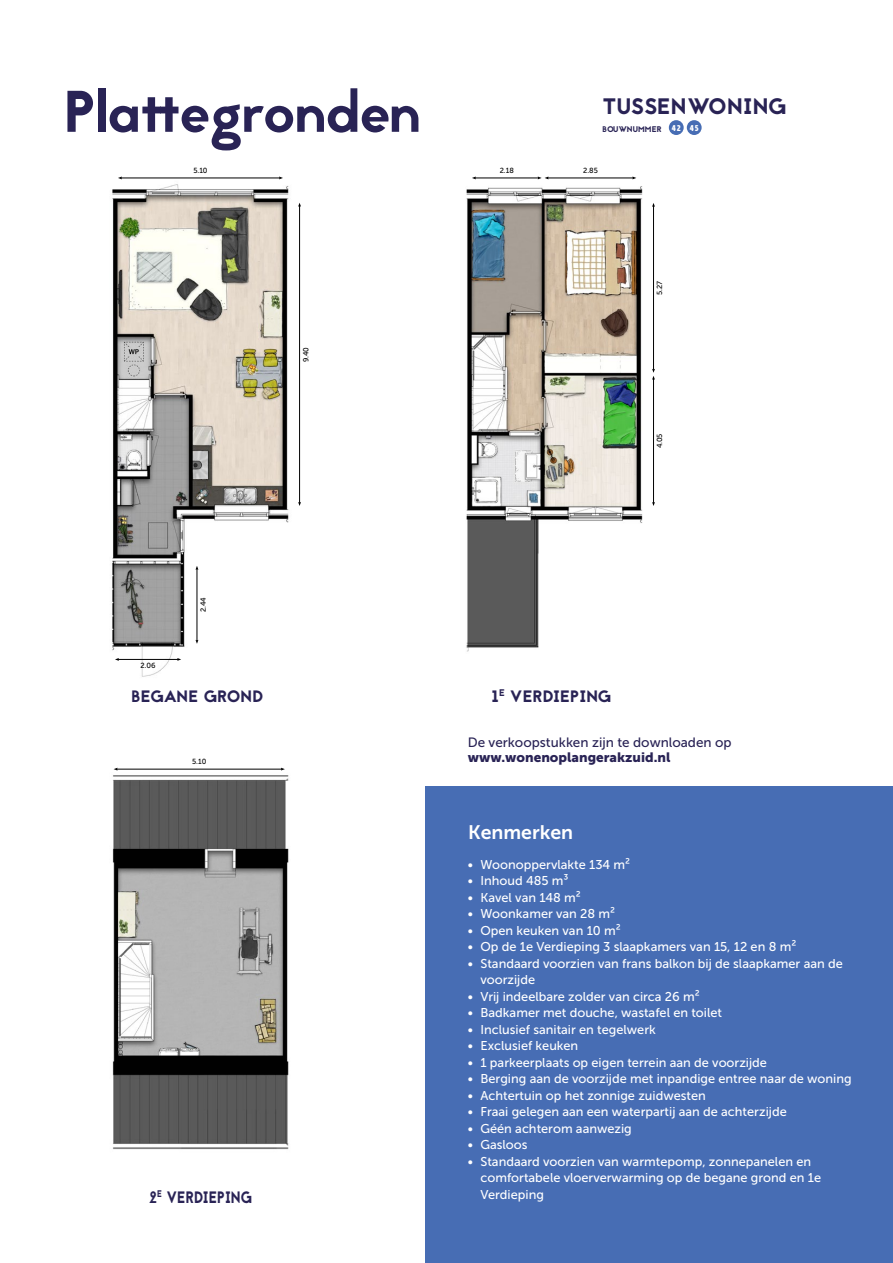
<style>
.page{position:relative;width:893px;height:1263px;background:#fff}
.page>*{position:absolute;margin:0;border:0;box-sizing:border-box;transform-origin:0 0}
.t1{font:58.5px "Jaapokki";color:#292355}
.t2{font:22.35px "Jaapokki";letter-spacing:.01em;color:#292355}
.t3{font:19.5px "Museo Sans 700";color:#fff}
.t4{font:16.5px "Jaapokki";letter-spacing:.01em;color:#292355}
.t5{font:16.5px "Jaapokki";letter-spacing:.01em;color:#292355;scale:.85 1}
.t6{font:13.5px "Museo Sans 500";color:#292355}
.t7{font:13.5px "Museo Sans 900";color:#292355}
.t8{font:12.75px/16.5px "Museo Sans 500";color:#fff}
.t9{font:8.25px "Jaapokki";letter-spacing:.01em;color:#292355}
.t10{font:7.35px "Museo Sans 500";color:#000}
.s1{font-family:"Museo Sans Cond 900";color:#fff}
</style>
<div class="page">
<div style="left:425px;top:787px;width:468px;height:476px;background:#476db4"></div>
<div style="left:669px;top:120px;width:15px;height:15px;background:#476db4;border-radius:50%"></div>
<div style="left:687px;top:120px;width:15px;height:15px;background:#476db4;border-radius:50%"></div>
<img style="left:112px;top:179px;width:189px;height:498px">
<hr style="left:299px;top:206px;width:1px;height:297px;background:#000">
<svg style="left:298px;top:502px;width:3px;height:4px"></svg>
<svg style="left:298px;top:203px;width:3px;height:4px"></svg>
<hr style="left:197px;top:569px;width:1px;height:72px;background:#000">
<svg style="left:195px;top:640px;width:3px;height:4px"></svg>
<svg style="left:195px;top:566px;width:3px;height:4px"></svg>
<hr style="left:118px;top:659px;width:60px;height:1px;background:#000">
<svg style="left:115px;top:658px;width:4px;height:3px"></svg>
<hr style="left:121px;top:178px;width:159px;height:1px;background:#000">
<img style="left:466px;top:176px;width:189px;height:476px">
<hr style="left:653px;top:379px;width:1px;height:124px;background:#000">
<hr style="left:653px;top:206px;width:1px;height:164px;background:#000">
<svg style="left:652px;top:369px;width:3px;height:11px"></svg>
<hr style="left:475px;top:178px;width:64px;height:1px;background:#000">
<svg style="left:472px;top:176px;width:4px;height:3px"></svg>
<hr style="left:548px;top:178px;width:85px;height:1px;background:#000">
<svg style="left:538px;top:176px;width:11px;height:3px"></svg>
<svg style="left:632px;top:176px;width:4px;height:3px"></svg>
<img style="left:112px;top:769px;width:177px;height:381px">
<hr style="left:117px;top:769px;width:165px;height:1px;background:#000">
<h1 class="t1" style="left:64px;top:71px;width:358px">Plattegronden</h1>
<p class="t10" style="left:193px;top:167px;width:16px">5.10</p>
<p class="t10" style="left:141px;top:662px;width:17px">2.06</p>
<p class="t10" style="left:199px;top:612px;width:16px;rotate:-90deg">2.44</p>
<p class="t10" style="left:302px;top:362px;width:16px;rotate:-90deg">9.40</p>
<h2 class="t2" style="left:602px;top:91px;width:186px">TUSSENWONING</h2>
<p class="t9" style="left:602px;top:123px;width:98px">BOUWNUMMER <span class="s1">42 45</span></p>
<p class="t10" style="left:500px;top:167px;width:16px">2.18</p>
<p class="t10" style="left:583px;top:167px;width:16px">2.85</p>
<p class="t10" style="left:656px;top:295px;width:16px;rotate:-90deg">5.27</p>
<p class="t10" style="left:656px;top:448px;width:16px;rotate:-90deg">4.05</p>
<p class="t4" style="left:132px;top:684px;width:133px">BEGANE GROND</p>
<p class="t4" style="left:491px;top:684px;width:122px">1<sup>E</sup> VERDIEPING</p>
<p class="t10" style="left:192px;top:758px;width:16px">5.10</p>
<p class="t5" style="left:149px;top:1186px;width:123px">2<sup>E</sup> VERDIEPING</p>
<p class="t6" style="left:468px;top:735px;width:266px">De verkoopstukken zijn te downloaden op</p>
<p class="t7" style="left:468px;top:749px;width:204px">www.wonenoplangerakzuid.nl</p>
<h3 class="t3" style="left:468px;top:821px;width:106px">Kenmerken</h3>
<p class="t8" style="left:468px;top:856px;width:164px">• Woonoppervlakte 134 m²</p>
<p class="t8" style="left:468px;top:873px;width:102px">• Inhoud 485 m³</p>
<p class="t8" style="left:468px;top:889px;width:115px">• Kavel van 148 m²</p>
<p class="t8" style="left:468px;top:906px;width:149px">• Woonkamer van 28 m²</p>
<p class="t8" style="left:468px;top:922px;width:155px">• Open keuken van 10 m²</p>
<p class="t8" style="left:468px;top:939px;width:330px">• Op de 1e Verdieping 3 slaapkamers van 15, 12 en 8 m²</p>
<p class="t8" style="left:480px;top:955px;width:364px;text-indent:-13px">• Standaard voorzien van frans balkon bij de slaapkamer aan de voorzijde</p>
<p class="t8" style="left:468px;top:988px;width:234px">• Vrij indeelbare zolder van circa 26 m²</p>
<p class="t8" style="left:468px;top:1005px;width:256px">• Badkamer met douche, wastafel en toilet</p>
<p class="t8" style="left:468px;top:1021px;width:190px">• Inclusief sanitair en tegelwerk</p>
<p class="t8" style="left:468px;top:1038px;width:112px">• Exclusief keuken</p>
<p class="t8" style="left:468px;top:1054px;width:301px">• 1 parkeerplaats op eigen terrein aan de voorzijde</p>
<p class="t8" style="left:468px;top:1071px;width:385px">• Berging aan de voorzijde met inpandige entree naar de woning</p>
<p class="t8" style="left:468px;top:1087px;width:240px">• Achtertuin op het zonnige zuidwesten</p>
<p class="t8" style="left:468px;top:1104px;width:321px">• Fraai gelegen aan een waterpartij aan de achterzijde</p>
<p class="t8" style="left:468px;top:1120px;width:166px">• Géén achterom aanwezig</p>
<p class="t8" style="left:468px;top:1137px;width:61px">• Gasloos</p>
<p class="t8" style="left:480px;top:1153px;width:342px;text-indent:-13px">• Standaard voorzien van warmtepomp, zonnepanelen en comfortabele vloerverwarming op de begane grond en 1e<br>Verdieping</p>
</div>
